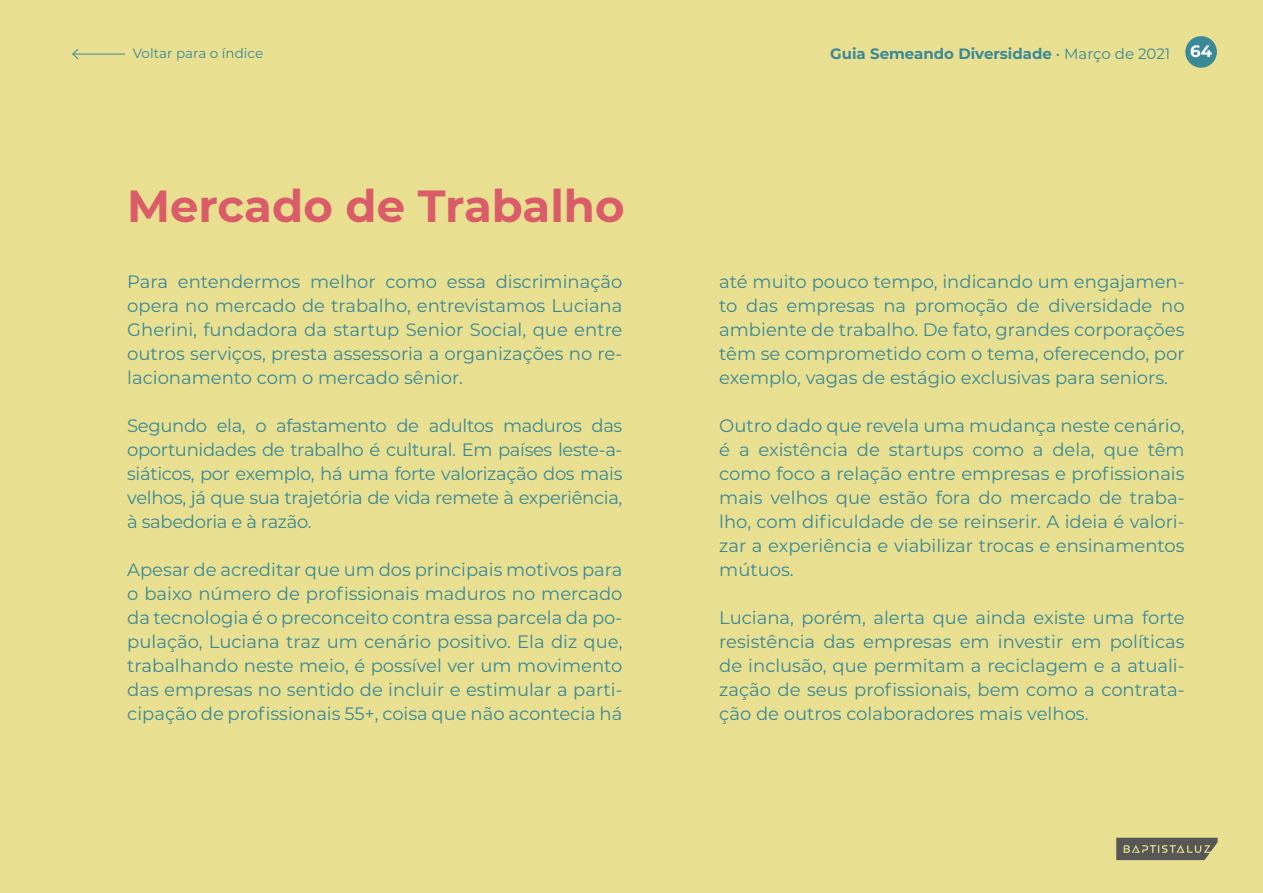
<style>
.page{position:relative;width:1263px;height:893px;background:#e8df90}
.page>*{position:absolute;margin:0;border:0;box-sizing:border-box;transform-origin:0 0}
.t1{font:700 45px "Montserrat";color:#da5c68}
.t2{font:18px/24px "Montserrat";color:#3a8996;text-align:justify}
.t3{font:700 15px "Montserrat";color:#3a8996}
.t4{font:13.5px "Montserrat";color:#3a8996}
.s1{font-weight:400}
.s2{font-size:16.5px;color:#fff}
</style>
<div class="page">
<div style="left:1185px;top:36px;width:32px;height:32px;background:#3a8996;border-radius:50%"></div>
<svg style="left:1116px;top:838px;width:101px;height:22px;background:#6b6a5e"></svg>
<hr style="left:73px;top:54px;width:52px;height:1px;background:#3a8996">
<svg style="left:72px;top:49px;width:7px;height:11px"></svg>
<p class="t4" style="left:133px;top:44px;width:132px">Voltar para o índice</p>
<p class="t3" style="left:830px;top:43px;width:383px">Guia Semeando Diversidade <span class="s1">• Março de 2021</span> <span class="s2">64</span></p>
<h1 class="t1" style="left:127px;top:173px;width:499px">Mercado de Trabalho</h1>
<p class="t2" style="left:127px;top:269px;width:497px">Para entendermos melhor como essa discriminação opera no mercado de trabalho, entrevistamos Luciana Gherini, fundadora da startup Senior Social, que entre outros serviços, presta assessoria a organizações no re&shy;lacionamento com o mercado sênior.</p>
<p class="t2" style="left:127px;top:413px;width:497px">Segundo ela, o afastamento de adultos maduros das oportunidades de trabalho é cultural. Em países leste-a&shy;siáticos, por exemplo, há uma forte valorização dos mais velhos, já que sua trajetória de vida remete à experiência, à sabedoria e à razão.</p>
<p class="t2" style="left:127px;top:557px;width:497px">Apesar de acreditar que um dos principais motivos para o baixo número de profissionais maduros no mercado da tecnologia é o preconceito contra essa parcela da po&shy;pulação, Luciana traz um cenário positivo. Ela diz que, trabalhando neste meio, é possível ver um movimento das empresas no sentido de incluir e estimular a parti&shy;cipação de profissionais 55+, coisa que não acontecia há</p>
<p class="t2" style="left:719px;top:269px;width:467px">até muito pouco tempo, indicando um engajamen&shy;to das empresas na promoção de diversidade no ambiente de trabalho. De fato, grandes corporações têm se comprometido com o tema, oferecendo, por exemplo, vagas de estágio exclusivas para seniors.</p>
<p class="t2" style="left:719px;top:413px;width:467px">Outro dado que revela uma mudança neste cenário, é a existência de startups como a dela, que têm como foco a relação entre empresas e profissionais mais velhos que estão fora do mercado de traba&shy;lho, com dificuldade de se reinserir. A ideia é valori&shy;zar a experiência e viabilizar trocas e ensinamentos mútuos.</p>
<p class="t2" style="left:719px;top:605px;width:467px">Luciana, porém, alerta que ainda existe uma forte resistência das empresas em investir em políticas de inclusão, que permitam a reciclagem e a atuali&shy;zação de seus profissionais, bem como a contrata&shy;ção de outros colaboradores mais velhos.</p>
</div>
